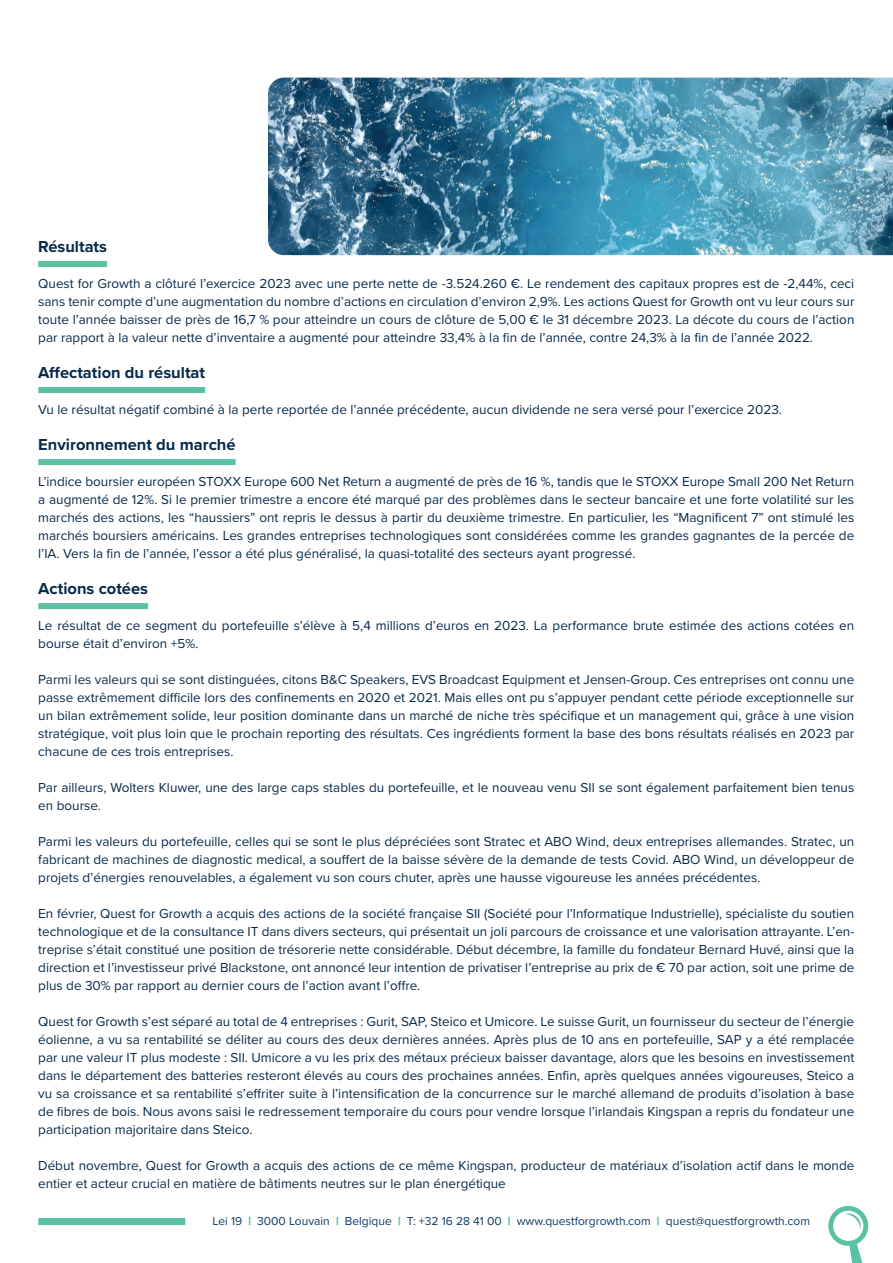
<style>
.page{position:relative;width:893px;height:1263px;background:#fff}
.page>*{position:absolute;margin:0;border:0;box-sizing:border-box;transform-origin:0 0}
.t1{font:700 16.5px "Proxima Nova";color:#092a4a}
.t2{font:13.5px/18px "Proxima Nova";color:#092a4a;text-align:justify}
.t3{font:12px "Proxima Nova";color:#0f3b63}
.s1{font-weight:900;color:#5ac1a4}
</style>
<div class="page">
<div style="left:38px;top:1218px;width:147px;height:7px;background:#5ac1a4"></div>
<svg style="left:828px;top:1206px;width:40px;height:57px"></svg>
<div style="left:38px;top:261px;width:69px;height:6px;background:#5ac1a4"></div>
<div style="left:38px;top:387px;width:167px;height:6px;background:#5ac1a4"></div>
<div style="left:38px;top:459px;width:198px;height:6px;background:#5ac1a4"></div>
<div style="left:38px;top:603px;width:110px;height:6px;background:#5ac1a4"></div>
<img style="left:268px;top:78px;width:625px;height:177px">
<p class="t1" style="left:38px;top:234px;width:70px">Résultats</p>
<p class="t2" style="left:38px;top:274px;width:818px">Quest for Growth a clôturé l’exercice 2023 avec une perte nette de -3.524.260 €. Le rendement des capitaux propres est de -2,44%, ceci sans tenir compte d’une augmentation du nombre d’actions en circulation d’environ 2,9%. Les actions Quest for Growth ont vu leur cours sur toute l’année baisser de près de 16,7 % pour atteindre un cours de clôture de 5,00 € le 31 décembre 2023. La décote du cours de l’action par rapport à la valeur nette d’inventaire a augmenté pour atteindre 33,4% à la fin de l’année, contre 24,3% à la fin de l’année 2022.</p>
<p class="t1" style="left:38px;top:360px;width:168px">Affectation du résultat</p>
<p class="t2" style="left:38px;top:400px;width:745px">Vu le résultat négatif combiné à la perte reportée de l’année précédente, aucun dividende ne sera versé pour l’exercice 2023.</p>
<p class="t1" style="left:38px;top:432px;width:199px">Environnement du marché</p>
<p class="t2" style="left:38px;top:472px;width:818px">L’indice boursier européen STOXX Europe 600 Net Return a augmenté de près de 16 %, tandis que le STOXX Europe Small 200 Net Return a augmenté de 12%. Si le premier trimestre a encore été marqué par des problèmes dans le secteur bancaire et une forte volatilité sur les marchés des actions, les “haussiers” ont repris le dessus à partir du deuxième trimestre. En particulier, les “Magnificent 7” ont stimulé les marchés boursiers américains. Les grandes entreprises technologiques sont considérées comme les grandes gagnantes de la percée de l’IA. Vers la fin de l’année, l’essor a été plus généralisé, la quasi-totalité des secteurs ayant progressé.</p>
<p class="t1" style="left:38px;top:576px;width:111px">Actions cotées</p>
<p class="t2" style="left:38px;top:616px;width:818px">Le résultat de ce segment du portefeuille s’élève à 5,4 millions d’euros en 2023. La performance brute estimée des actions cotées en bourse était d’environ +5%.</p>
<p class="t2" style="left:38px;top:670px;width:818px">Parmi les valeurs qui se sont distinguées, citons B&amp;C Speakers, EVS Broadcast Equipment et Jensen-Group. Ces entreprises ont connu une passe extrêmement difficile lors des confinements en 2020 et 2021. Mais elles ont pu s’appuyer pendant cette période exceptionnelle sur un bilan extrêmement solide, leur position dominante dans un marché de niche très spécifique et un management qui, grâce à une vision stratégique, voit plus loin que le prochain reporting des résultats. Ces ingrédients forment la base des bons résultats réalisés en 2023 par chacune de ces trois entreprises.</p>
<p class="t2" style="left:38px;top:778px;width:817px">Par ailleurs, Wolters Kluwer, une des large caps stables du portefeuille, et le nouveau venu SII se sont également parfaitement bien tenus en bourse.</p>
<p class="t2" style="left:38px;top:832px;width:817px">Parmi les valeurs du portefeuille, celles qui se sont le plus dépréciées sont Stratec et ABO Wind, deux entreprises allemandes. Stratec, un fabricant de machines de diagnostic medical, a souffert de la baisse sévère de la demande de tests Covid. ABO Wind, un développeur de projets d’énergies renouvelables, a également vu son cours chuter, après une hausse vigoureuse les années précédentes.</p>
<p class="t2" style="left:38px;top:904px;width:818px">En février, Quest for Growth a acquis des actions de la société française SII (Société pour l’Informatique Industrielle), spécialiste du soutien technologique et de la consultance IT dans divers secteurs, qui présentait un joli parcours de croissance et une valorisation attrayante. L’en&shy;treprise s’était constitué une position de trésorerie nette considérable. Début décembre, la famille du fondateur Bernard Huvé, ainsi que la direction et l’investisseur privé Blackstone, ont annoncé leur intention de privatiser l’entreprise au prix de € 70 par action, soit une prime de plus de 30% par rapport au dernier cours de l’action avant l’offre.</p>
<p class="t2" style="left:38px;top:1012px;width:818px">Quest for Growth s’est séparé au total de 4 entreprises : Gurit, SAP, Steico et Umicore. Le suisse Gurit, un fournisseur du secteur de l’énergie éolienne, a vu sa rentabilité se déliter au cours des deux dernières années. Après plus de 10 ans en portefeuille, SAP y a été remplacée par une valeur IT plus modeste : SII. Umicore a vu les prix des métaux précieux baisser davantage, alors que les besoins en investissement dans le département des batteries resteront élevés au cours des prochaines années. Enfin, après quelques années vigoureuses, Steico a vu sa croissance et sa rentabilité s’effriter suite à l’intensification de la concurrence sur le marché allemand de produits d’isolation à base de fibres de bois. Nous avons saisi le redressement temporaire du cours pour vendre lorsque l’irlandais Kingspan a repris du fondateur une participation majoritaire dans Steico.</p>
<p class="t2" style="left:38px;top:1156px;width:818px">Début novembre, Quest for Growth a acquis des actions de ce même Kingspan, producteur de matériaux d’isolation actif dans le monde entier et acteur crucial en matière de bâtiments neutres sur le plan énergétique</p>
<p class="t3" style="left:213px;top:1211px;width:599px">Lei 19 <span class="s1">|</span> 3000 Louvain <span class="s1">|</span> Belgique <span class="s1">|</span> T: +32 16 28 41 00 <span class="s1">|</span> www.questforgrowth.com <span class="s1">|</span> quest@questforgrowth.com</p>
</div>
